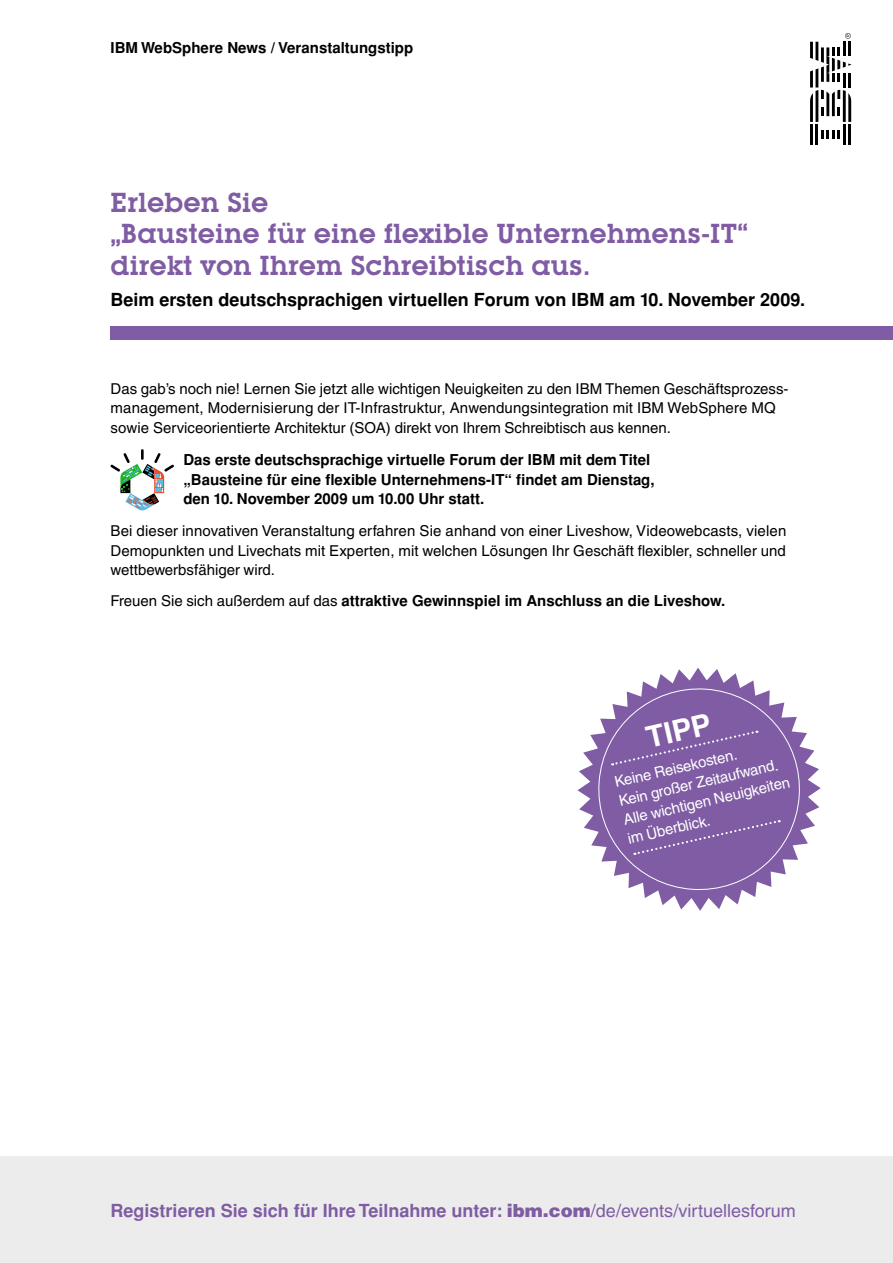
<style>
.page{position:relative;width:893px;height:1263px;background:#fff}
.page>*{position:absolute;margin:0;border:0;box-sizing:border-box;transform-origin:0 0}
.t1{font:700 29.4px "IBM Helvetica 2004";color:#fff}
.t2{font:600 27px/31.5px "Lubalin Graph IT Cby BT";color:#7f5ca3}
.t3{font:700 18px "IBM Helvetica 2004";color:#7f5ca3}
.t4{font:700 18px "IBM Helvetica 2004";color:#000}
.t5{font:15px/19.5px "IBM Helvetica 2004";color:#000}
.t6{font:700 15px/19.5px "IBM Helvetica 2004";color:#000}
.t7{font:15px/19.4px "IBM Helvetica 2004";color:#fff}
.s1{font-weight:400}
.s2{font-weight:900}
</style>
<div class="page">
<div style="left:0;top:1157px;width:893px;height:106px;background:#ececed"></div>
<div style="left:111px;top:326px;width:782px;height:14px;background:#7f5ca3"></div>
<svg style="left:577px;top:668px;width:244px;height:243px"></svg>
<svg style="left:594px;top:684px;width:210px;height:209px;background:#9072af"></svg>
<svg style="left:111px;top:449px;width:63px;height:62px"></svg>
<hr style="left:810px;top:125px;width:3px;height:20px;background:#000">
<hr style="left:815px;top:125px;width:3px;height:20px;background:#000">
<svg style="left:821px;top:130px;width:19px;height:9px"></svg>
<hr style="left:843px;top:125px;width:3px;height:20px;background:#000">
<hr style="left:848px;top:125px;width:3px;height:20px;background:#000">
<svg style="left:810px;top:33px;width:41px;height:89px"></svg>
<p class="t6" style="left:111px;top:39px;width:304px">IBM WebSphere News / Veranstaltungstipp</p>
<h2 class="t2" style="left:111px;top:186px;width:639px">Erleben Sie<br>„Bausteine für eine flexible Unternehmens-IT“ direkt von Ihrem Schreibtisch aus.</h2>
<p class="t4" style="left:111px;top:289px;width:696px">Beim ersten deutschsprachigen virtuellen Forum von IBM am 10. November 2009.</p>
<p class="t5" style="left:111px;top:379px;width:679px">Das gab’s noch nie! Lernen Sie jetzt alle wichtigen Neuigkeiten zu den IBM Themen Geschäftsprozess&shy;management, Modernisierung der IT-Infrastruktur, Anwendungsintegration mit IBM WebSphere MQ sowie Serviceorientierte Architektur (SOA) direkt von Ihrem Schreibtisch aus kennen.</p>
<p class="t6" style="left:183px;top:450px;width:473px">Das erste deutschsprachige virtuelle Forum der IBM mit dem Titel „Bausteine für eine flexible Unternehmens-IT“ findet am Dienstag, den 10. November 2009 um 10.00 Uhr statt.</p>
<p class="t5" style="left:111px;top:521px;width:677px;text-align:justify">Bei dieser innovativen Veranstaltung erfahren Sie anhand von einer Liveshow, Videowebcasts, vielen Demopunkten und Livechats mit Experten, mit welchen Lösungen Ihr Geschäft flexibler, schneller und wettbewerbsfähiger wird.</p>
<p class="t6" style="left:111px;top:591px;width:616px"><span class="s1">Freuen Sie sich außerdem auf das</span> attraktive Gewinnspiel im Anschluss an die Liveshow.</p>
<h1 class="t1" style="left:643px;top:721px;width:67px;rotate:-13deg">TIPP</h1>
<p class="t7" style="left:613px;top:773px;width:172px;rotate:-13deg">Keine Reisekosten.<br>Kein großer Zeitaufwand.<br>Alle wichtigen Neuigkeiten im Überblick.</p>
<p class="t3" style="left:111px;top:1200px;width:687px">Registrieren Sie sich für Ihre Teilnahme unter: <span class="s2">ibm.com</span><span class="s1">/de/events/virtuellesforum</span></p>
</div>
